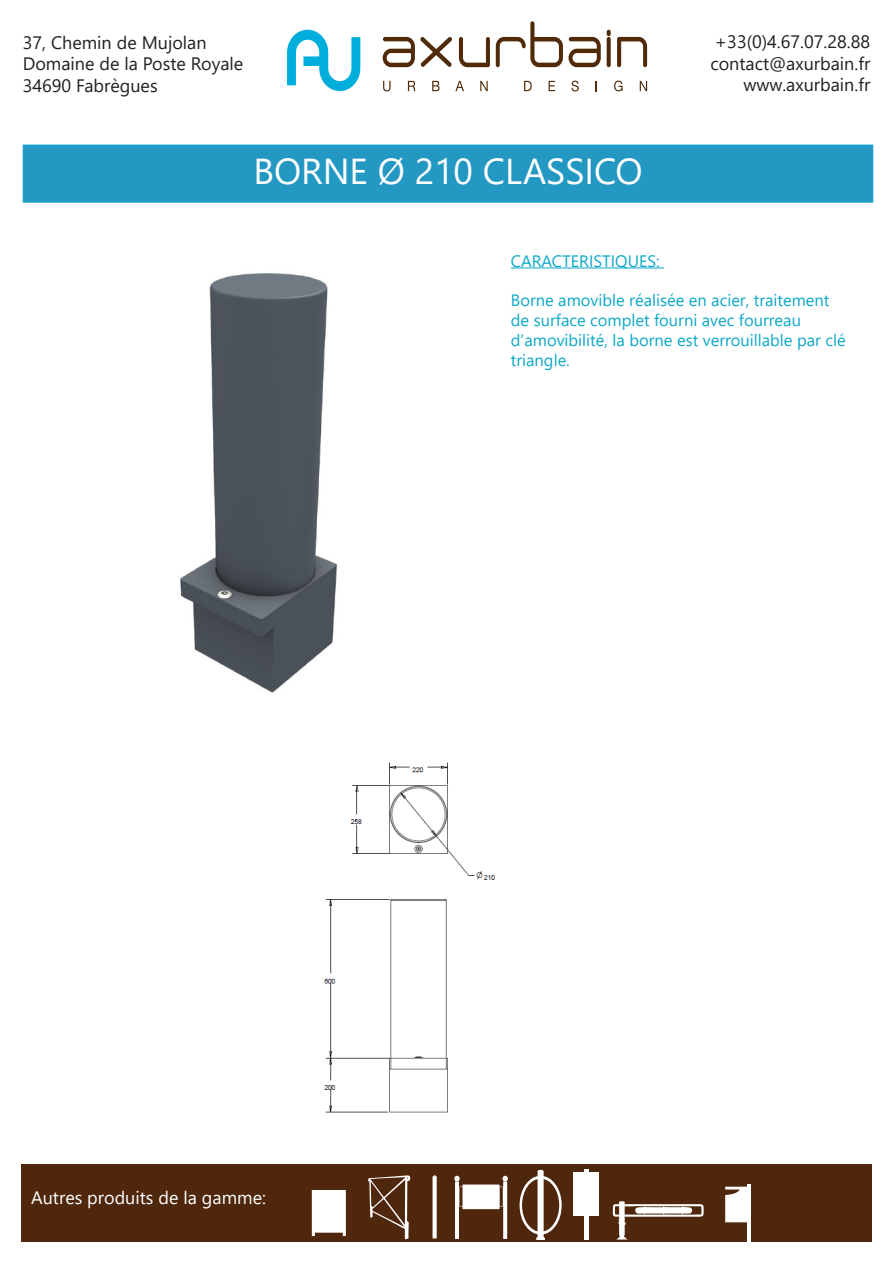
<style>
.page{position:relative;width:893px;height:1263px;background:#fff}
.page>*{position:absolute;margin:0;border:0;box-sizing:border-box;transform-origin:0 0}
.t1{font:36px "Segoe UI";color:#fff}
.t2{font:18px/21.6px "Segoe UI";color:#231f20}
.t3{font:18px "Segoe UI";color:#fff}
.t4{font:16.5px "Segoe UI";color:#0ca8c9}
</style>
<div class="page">
<div style="left:21px;top:1164px;width:851px;height:78px;background:#4f270d"></div>
<svg style="left:459px;top:37px;width:31px;height:30px"></svg>
<svg style="left:496px;top:21px;width:105px;height:46px"></svg>
<svg style="left:607px;top:30px;width:4px;height:6px"></svg>
<svg style="left:607px;top:37px;width:4px;height:30px"></svg>
<svg style="left:617px;top:37px;width:30px;height:30px"></svg>
<svg style="left:383px;top:37px;width:69px;height:30px"></svg>
<svg style="left:287px;top:30px;width:73px;height:61px"></svg>
<svg style="left:383px;top:81px;width:8px;height:10px"></svg>
<svg style="left:408px;top:81px;width:7px;height:10px"></svg>
<svg style="left:432px;top:81px;width:7px;height:10px"></svg>
<svg style="left:455px;top:81px;width:9px;height:10px"></svg>
<svg style="left:480px;top:81px;width:8px;height:10px"></svg>
<svg style="left:524px;top:81px;width:8px;height:10px"></svg>
<svg style="left:549px;top:81px;width:6px;height:10px"></svg>
<svg style="left:571px;top:81px;width:8px;height:10px"></svg>
<svg style="left:614px;top:81px;width:9px;height:10px"></svg>
<svg style="left:640px;top:81px;width:7px;height:10px"></svg>
<div style="left:24px;top:145px;width:848px;height:57px;background:#2398c3"></div>
<div style="left:23px;top:145px;width:850px;height:58px;border:2px solid #15a1ce"></div>
<hr style="left:511px;top:267px;width:153px;height:1px;background:#0ca8c9">
<img style="left:324px;top:762px;width:171px;height:351px">
<img style="left:180px;top:273px;width:158px;height:420px">
<svg style="left:368px;top:1175px;width:43px;height:64px"></svg>
<svg style="left:312px;top:1190px;width:34px;height:46px"></svg>
<svg style="left:433px;top:1175px;width:4px;height:63px"></svg>
<svg style="left:454px;top:1176px;width:54px;height:63px"></svg>
<svg style="left:519px;top:1169px;width:43px;height:71px"></svg>
<hr style="left:584px;top:1169px;width:4px;height:71px;background:#fff">
<div style="left:573px;top:1173px;width:26px;height:43px;background:#fff"></div>
<svg style="left:613px;top:1201px;width:91px;height:39px"></svg>
<hr style="left:747px;top:1184px;width:4px;height:58px;background:#fff">
<svg style="left:725px;top:1187px;width:22px;height:35px"></svg>
<p class="t2" style="left:23px;top:30px;width:222px">37, Chemin de Mujolan<br>Domaine de la Poste Royale<br>34690 Fabrègues</p>
<p class="t2" style="left:710px;top:29px;width:161px;text-align:right">+33(0)4.67.07.28.88 contact@axurbain.fr www.axurbain.fr</p>
<p class="t1" style="left:253px;top:138px;width:391px">BORNE Ø 210 CLASSICO</p>
<p class="t4" style="left:511px;top:245px;width:150px">CARACTERISTIQUES:</p>
<p class="t4" style="left:511px;top:285px;width:320px">Borne amovible réalisée en acier, traitement</p>
<p class="t4" style="left:511px;top:304px;width:292px">de surface complet fourni avec fourreau</p>
<p class="t4" style="left:511px;top:324px;width:336px">d’amovibilité, la borne est verrouillable par clé</p>
<p class="t4" style="left:511px;top:344px;width:60px">triangle.</p>
<p class="t3" style="left:31px;top:1180px;width:236px">Autres produits de la gamme:</p>
</div>
